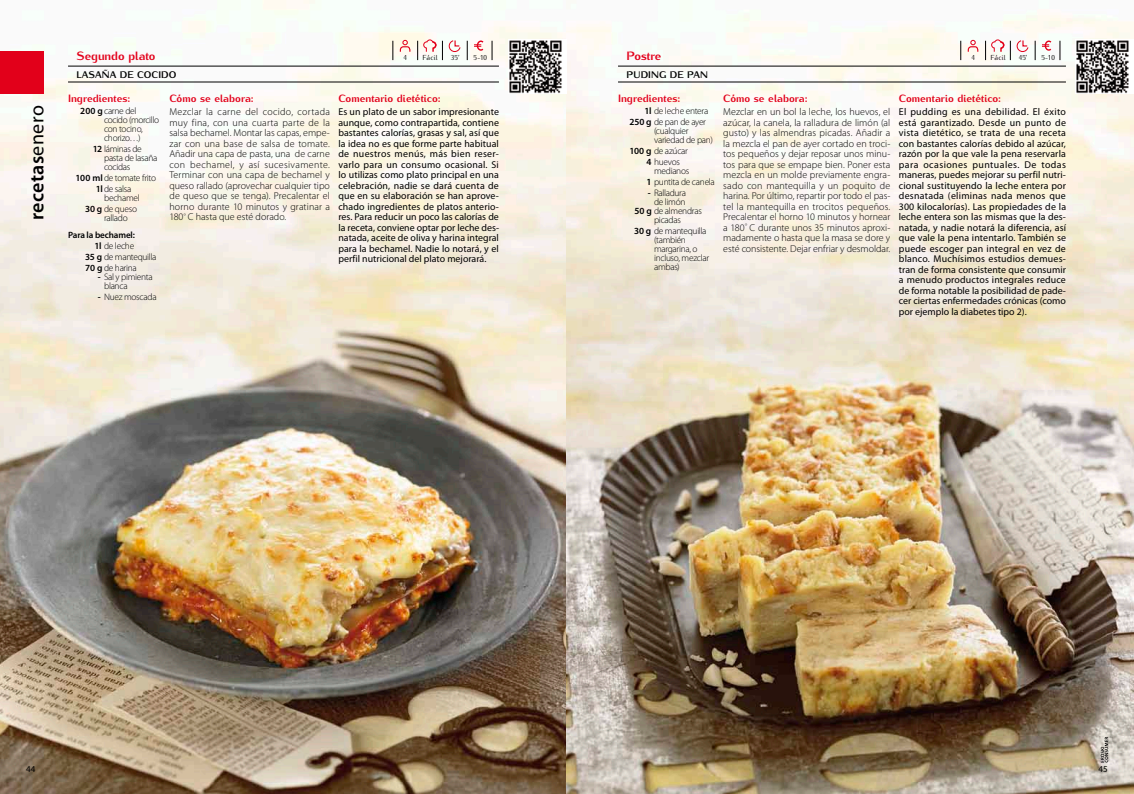
<style>
.page{position:relative;width:1134px;height:794px;background:#fff}
.page>*{position:absolute;margin:0;border:0;box-sizing:border-box;transform-origin:0 0}
.t1{font:600 20px "Myriad Pro";letter-spacing:.02em;color:#000}
.t2{font:800 12px "Kurier";letter-spacing:-.005em;color:#e2001a}
.t3{font:800 10.6px "Kurier";color:#e2001a}
.t4{font:300 10px/10.5px "Myriad Pro";color:#000;text-align:justify}
.t5{font:9.9px/10.5px "Myriad Pro";color:#000;text-align:justify}
.t6{font:800 9.6px "Kurier";letter-spacing:.01em;color:#000}
.t7{font:300 9.4px/9px "Myriad Pro";letter-spacing:-.03em;color:#000}
.t8{font:600 9.1px "Myriad Pro";letter-spacing:-.015em;color:#000}
.t9{font:9px "Myriad Pro";color:#000}
.t10{font:7.2px "Kurier";letter-spacing:.02em;color:#000;scale:.96 1}
.s1{font-weight:400}
.s2{font-weight:600}
</style>
<div class="page">
<img style="left:0;top:0;width:567px;height:794px">
<img style="left:567px;top:14px;width:567px;height:780px">
<hr style="left:618px;top:66px;width:448px;height:1px;background:#000">
<hr style="left:618px;top:82px;width:448px;height:1px;background:#000">
<svg style="left:1042px;top:40px;width:11px;height:11px"></svg>
<svg style="left:960px;top:41px;width:1px;height:19px"></svg>
<svg style="left:1035px;top:41px;width:1px;height:19px"></svg>
<svg style="left:1060px;top:41px;width:1px;height:19px"></svg>
<svg style="left:967px;top:40px;width:12px;height:13px"></svg>
<svg style="left:985px;top:39px;width:26px;height:21px"></svg>
<svg style="left:1017px;top:39px;width:11px;height:13px"></svg>
<div style="left:1075px;top:40px;width:59px;height:54px;background:#fff"></div>
<img style="left:1076px;top:40px;width:53px;height:54px">
<div style="left:0;top:51px;width:44px;height:43px;background:#e2001a"></div>
<div style="left:509px;top:40px;width:58px;height:54px;background:#fff"></div>
<img style="left:509px;top:40px;width:53px;height:54px">
<hr style="left:68px;top:66px;width:431px;height:1px;background:#000">
<hr style="left:68px;top:82px;width:431px;height:1px;background:#000">
<svg style="left:474px;top:40px;width:11px;height:11px"></svg>
<svg style="left:467px;top:41px;width:1px;height:19px"></svg>
<svg style="left:492px;top:41px;width:1px;height:19px"></svg>
<svg style="left:393px;top:40px;width:18px;height:20px"></svg>
<svg style="left:417px;top:39px;width:26px;height:21px"></svg>
<svg style="left:449px;top:39px;width:11px;height:13px"></svg>
<svg style="left:1101px;top:737px;width:7px;height:25px"></svg>
<h1 class="t1" style="left:26px;top:220px;width:116px;rotate:-90deg">recetas<span class="s1">enero</span></h1>
<p class="t2" style="left:77px;top:47px;width:80px">Segundo plato</p>
<p class="t6" style="left:77px;top:67px;width:101px">Lasaña de coci do</p>
<p class="t3" style="left:68px;top:90px;width:64px">Ingredientes:</p>
<p class="t7" style="left:104px;top:106px;width:57px;text-indent:-24px"><span class="s2">200 g</span> carne del cocido (morcillo con tocino, chorizo…)</p>
<p class="t7" style="left:104px;top:144px;width:55px;text-indent:-11px"><span class="s2">12</span> láminas de pasta de lasaña cocidas</p>
<p class="t7" style="left:76px;top:172px;width:82px;line-height:11px;text-align:center"><span class="s2">100 ml</span> de tomate frito<br><span class="s2">1l</span> de salsa</p>
<p class="t7" style="left:85px;top:192px;width:56px;line-height:11px;text-align:right">bechamel<br><span class="s2">30 g</span> de queso</p>
<p class="t7" style="left:104px;top:213px;width:25px">rallado</p>
<p class="t8" style="left:68px;top:230px;width:68px">Para la bechamel:</p>
<p class="t7" style="left:85px;top:241px;width:73px;line-height:11px;text-indent:10px"><span class="s2">1l</span> de leche<br><span class="s2">35 g</span> de mantequilla<br><span class="s2">70 g</span> de harina</p>
<p class="t7" style="left:104px;top:273px;width:50px;text-indent:-6px"><span class="s2">-</span> Sal y pimienta blanca</p>
<p class="t7" style="left:98px;top:293px;width:60px"><span class="s2">-</span> Nuez moscada</p>
<p class="t3" style="left:169px;top:90px;width:86px">Cómo se elabora:</p>
<p class="t4" style="left:169px;top:107px;width:162px">Mezclar la carne del cocido, cortada muy fina, con una cuarta parte de la salsa bechamel. Montar las capas, empe&shy;zar con una base de salsa de tomate.<br>Añadir una capa de pasta, una de carne con bechamel, y así sucesivamente.<br>Terminar con una capa de bechamel y queso rallado (aprovechar cualquier tipo de queso que se tenga). Precalentar el horno durante 10 minutos y gratinar a 180<sup>º</sup> C hasta que esté dorado.</p>
<p class="t10" style="left:403px;top:52px;width:5px">4</p>
<p class="t10" style="left:422px;top:52px;width:18px">Fácil</p>
<p class="t10" style="left:451px;top:52px;width:11px">35’</p>
<p class="t10" style="left:473px;top:52px;width:16px">5-10</p>
<p class="t3" style="left:338px;top:90px;width:104px">Comentario dietético:</p>
<p class="t5" style="left:338px;top:107px;width:162px">Es un plato de un sabor impresionante aunque, como contrapartida, contiene bastantes calorías, grasas y sal, así que la idea no es que forme parte habitual de nuestros menús, más bien reser&shy;varlo para un consumo ocasional. Si lo utilizas como plato principal en una celebración, nadie se dará cuenta de que en su elaboración se han aprove&shy;chado ingredientes de platos anterio&shy;res. Para reducir un poco las calorías de la receta, conviene optar por leche des&shy;natada, aceite de oliva y harina integral para la bechamel. Nadie lo notará, y el perfil nutricional del plato mejorará.</p>
<p class="t2" style="left:626px;top:47px;width:36px">Postre</p>
<p class="t6" style="left:627px;top:67px;width:83px">Pudi ng de pan</p>
<p class="t3" style="left:618px;top:90px;width:64px">Ingredientes:</p>
<p class="t7" style="left:629px;top:105px;width:80px;line-height:11px;text-align:right"><span class="s2">1l</span> de leche entera<br><span class="s2">250 g</span> de pan de ayer</p>
<p class="t7" style="left:654px;top:126px;width:60px">(cualquier variedad de pan)</p>
<p class="t7" style="left:646px;top:145px;width:43px;line-height:11px;text-indent:-17px"><span class="s2">100 g</span> de azúcar<br><span class="s2">4</span> huevos</p>
<p class="t7" style="left:646px;top:165px;width:70px;line-height:11px;text-indent:8px">medianos<br><span class="s2">1</span> puntita de canela</p>
<p class="t7" style="left:635px;top:188px;width:69px;text-align:center"><span class="s2">-</span> Ralladura<br>de limón<br><span class="s2">50 g</span> de almendras picadas</p>
<p class="t7" style="left:654px;top:226px;width:57px;text-indent:-20px"><span class="s2">30 g</span> de mantequilla (también margarina, o incluso, mezclar ambas)</p>
<p class="t10" style="left:971px;top:52px;width:5px">4</p>
<p class="t10" style="left:990px;top:52px;width:18px">Fácil</p>
<p class="t10" style="left:1019px;top:52px;width:11px">45’</p>
<p class="t10" style="left:1041px;top:52px;width:16px">5-10</p>
<p class="t3" style="left:723px;top:90px;width:86px">Cómo se elabora:</p>
<p class="t4" style="left:723px;top:107px;width:169px">Mezclar en un bol la leche, los huevos, el azúcar, la canela, la ralladura de limón (al gusto) y las almendras picadas. Añadir a la mezcla el pan de ayer cortado en troci&shy;tos pequeños y dejar reposar unos minu&shy;tos para que se empape bien. Poner esta mezcla en un molde previamente engra&shy;sado con mantequilla y un poquito de harina. Por último, repartir por todo el pas&shy;tel la mantequilla en trocitos pequeños.<br>Precalentar el horno 10 minutos y hornear a 180<sup>º</sup> C durante unos 35 minutos aproxi&shy;madamente o hasta que la masa se dore y esté consistente. Dejar enfriar y desmoldar.</p>
<p class="t3" style="left:899px;top:90px;width:104px">Comentario dietético:</p>
<p class="t5" style="left:899px;top:107px;width:169px">El pudding es una debilidad. El éxito está garantizado. Desde un punto de vista dietético, se trata de una receta con bastantes calorías debido al azúcar, razón por la que vale la pena reservarla para ocasiones puntuales. De todas maneras, puedes mejorar su perfil nutri&shy;cional sustituyendo la leche entera por desnatada (eliminas nada menos que 300 kilocalorías). Las propiedades de la leche entera son las mismas que la des&shy;natada, y nadie notará la diferencia, así que vale la pena intentarlo. También se puede escoger pan integral en vez de blanco. Muchísimos estudios demues&shy;tran de forma consistente que consumir a menudo productos integrales reduce de forma notable la posibilidad de pade&shy;cer ciertas enfermedades crónicas (como por ejemplo la diabetes tipo 2).</p>
<p class="t9" style="left:26px;top:763px;width:11px">44</p>
<p class="t9" style="left:1098px;top:763px;width:11px">45</p>
</div>
